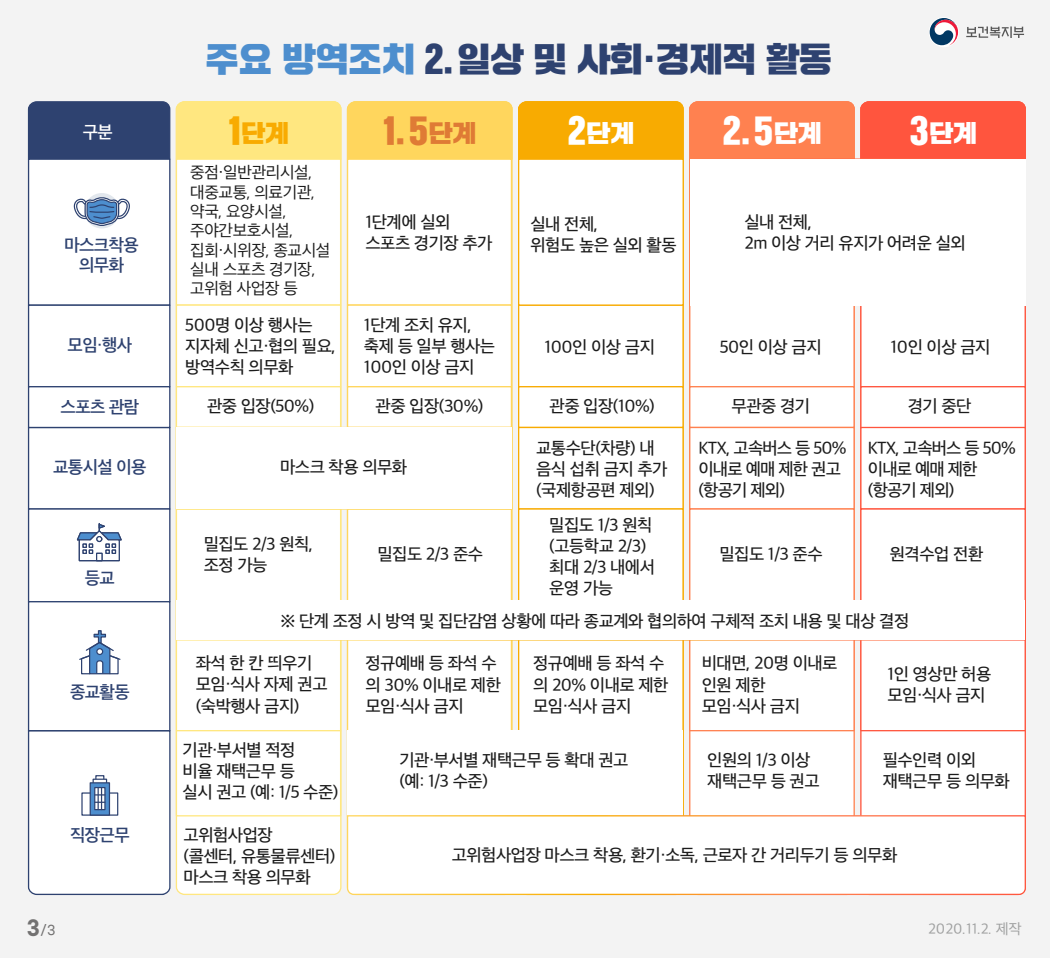
<style>
.page{position:relative;width:1050px;height:958px;background:#fff}
.page>*{position:absolute;margin:0;border:0;box-sizing:border-box;transform-origin:0 0}
.t1{font:33.25px "SD Gd Gothic";color:#2e4270}
.t2{font:31.41px "SD Gd Gothic";color:#df7b35}
.t3{font:31.41px "SD Gd Gothic";color:#fff}
.t4{font:23.54px "SD Gd Gothic";color:#fff}
.t5{font:23.54px "SD Gd Gothic";color:#f8ab01}
.t6{font:16.62px/21px "SD Gothic Neoa e Md";letter-spacing:-.03em;color:#1c1c1c}
.t7{font:16.62px/21px "SD Gothic Neoa e Md";letter-spacing:-.05em;color:#1c1c1c}
.t8{font:16.62px/19.2px "SD Gothic Neoa f Sm";letter-spacing:-.03em;color:#2e4270;text-align:center}
.t9{font:16.62px "SD Gothic Neoa f Sm";color:#fff}
.t10{font:15.75px/19.3px "SD Gothic Neoa d Rg";letter-spacing:-.02em;color:#1c1c1c}
.t11{font:14px "SD Gothic Neoa d Rg";color:#9fa0a0}
.t12{font:500 12.78px "Gmarket Sans";color:#727171;scale:.94 1}
.s1{font-weight:700;font-size:19.78px}
.s2{color:#4d8ece}
.s3{font-size:31.41px}
.s4{font-size:23.54px}
</style>
<div class="page">
<div style="left:0;top:0;width:1050px;height:957px;background:#f3f3f3"></div>
<svg style="left:966px;top:26px;width:58px;height:12px"></svg>
<svg style="left:930px;top:18px;width:28px;height:28px"></svg>
<div style="left:176px;top:102px;width:165px;height:792px;background:#fff;border-radius:8px"></div>
<div style="left:690px;top:102px;width:164px;height:792px;background:#fff;border-radius:8px"></div>
<div style="left:861px;top:102px;width:164px;height:792px;background:#fff;border-radius:8px"></div>
<svg style="left:27px;top:101px;width:999px;height:59px;background:#df9a53"></svg>
<div style="left:176px;top:158px;width:165px;height:147px;background:#fff;border:1px solid #ffe780"></div>
<div style="left:176px;top:304px;width:165px;height:83px;background:#fff;border:1px solid #ffe780"></div>
<div style="left:176px;top:386px;width:165px;height:42px;background:#fff;border:1px solid #ffe780"></div>
<div style="left:176px;top:508px;width:165px;height:94px;background:#fff;border:1px solid #ffe780"></div>
<div style="left:176px;top:600px;width:165px;height:131px;background:#fff;border:1px solid #ffe780"></div>
<div style="left:176px;top:729px;width:165px;height:87px;background:#fff;border:1px solid #ffe780"></div>
<div style="left:28px;top:158px;width:142px;height:148px;background:#fff;border:1px solid #2e4270"></div>
<div style="left:28px;top:304px;width:142px;height:83px;background:#fff;border:1px solid #2e4270"></div>
<div style="left:28px;top:426px;width:142px;height:83px;background:#fff;border:1px solid #2e4270"></div>
<div style="left:28px;top:508px;width:142px;height:94px;background:#fff;border:1px solid #2e4270"></div>
<div style="left:28px;top:600px;width:142px;height:131px;background:#fff;border:1px solid #2e4270"></div>
<div style="left:28px;top:386px;width:142px;height:42px;background:#fff;border:1px solid #2e4270"></div>
<div style="left:84px;top:193px;width:36px;height:35px;background:#e2e7ed;border-radius:50%"></div>
<svg style="left:73px;top:197px;width:57px;height:30px"></svg>
<svg style="left:27px;top:729px;width:144px;height:166px"></svg>
<div style="left:347px;top:158px;width:165px;height:147px;background:#fff;border:1px solid #ffd65d"></div>
<div style="left:347px;top:304px;width:165px;height:83px;background:#fff;border:1px solid #ffd65d"></div>
<div style="left:518px;top:304px;width:166px;height:83px;background:#fff;border:1px solid #f8ab01"></div>
<div style="left:689px;top:304px;width:166px;height:83px;background:#fff;border:1px solid #ff8150"></div>
<div style="left:347px;top:386px;width:165px;height:42px;background:#fff;border:1px solid #ffd65d"></div>
<div style="left:518px;top:386px;width:166px;height:42px;background:#fff;border:1px solid #f8ab01"></div>
<div style="left:689px;top:386px;width:166px;height:42px;background:#fff;border:1px solid #ff8150"></div>
<div style="left:518px;top:426px;width:166px;height:83px;background:#fff;border:1px solid #f8ab01"></div>
<div style="left:689px;top:426px;width:166px;height:83px;background:#fff;border:1px solid #ff8150"></div>
<div style="left:518px;top:158px;width:166px;height:147px;background:#fff;border:1px solid #f8ab01"></div>
<div style="left:860px;top:304px;width:166px;height:83px;background:#fff;border:1px solid #ff553e"></div>
<div style="left:860px;top:386px;width:166px;height:42px;background:#fff;border:1px solid #ff553e"></div>
<div style="left:860px;top:426px;width:166px;height:83px;background:#fff;border:1px solid #ff553e"></div>
<div style="left:347px;top:508px;width:165px;height:94px;background:#fff;border:1px solid #ffd65d"></div>
<div style="left:518px;top:508px;width:166px;height:94px;background:#fff;border:1px solid #f8ab01"></div>
<div style="left:689px;top:508px;width:166px;height:94px;background:#fff;border:1px solid #ff8150"></div>
<div style="left:860px;top:508px;width:166px;height:94px;background:#fff;border:1px solid #ff553e"></div>
<div style="left:347px;top:600px;width:165px;height:131px;background:#fff;border:1px solid #ffd65d"></div>
<div style="left:518px;top:600px;width:166px;height:131px;background:#fff;border:1px solid #f8ab01"></div>
<div style="left:689px;top:600px;width:166px;height:131px;background:#fff;border:1px solid #ff8150"></div>
<div style="left:860px;top:600px;width:166px;height:131px;background:#fff;border:1px solid #ff553e"></div>
<div style="left:176px;top:599px;width:850px;height:41px;background:#fff"></div>
<div style="left:689px;top:158px;width:337px;height:148px;background:#fff;border:1px solid #fff"></div>
<div style="left:176px;top:426px;width:337px;height:83px;background:#fff;border:1px solid #fff"></div>
<div style="left:347px;top:729px;width:337px;height:87px;background:#fff"></div>
<div style="left:346px;top:814px;width:680px;height:81px;background:#fff"></div>
<svg style="left:79px;top:630px;width:42px;height:44px"></svg>
<svg style="left:76px;top:523px;width:46px;height:38px"></svg>
<p class="t9" style="left:83px;top:124px;width:32px">구분</p>
<p class="t8" style="left:64px;top:235px;width:76px">마스크착용 의무화</p>
<p class="t8" style="left:68px;top:335px;width:66px">모임·행사</p>
<p class="t8" style="left:61px;top:397px;width:80px">스포츠 관람</p>
<p class="t8" style="left:53px;top:457px;width:95px">교통시설 이용</p>
<p class="t8" style="left:85px;top:568px;width:32px">등교</p>
<p class="t8" style="left:70px;top:681px;width:61px">종교활동</p>
<p class="t8" style="left:70px;top:824px;width:61px">직장근무</p>
<p class="t12" style="left:27px;top:922px;width:32px"><span class="s1">3</span>/3</p>
<h1 class="t1" style="left:205px;top:42px;width:628px"><span class="s2">주요 방역조치</span> 2.일상 및 사회·경제적 활동</h1>
<h3 class="t5" style="left:229px;top:121px;width:61px"><span class="s3">1</span>단계</h3>
<h2 class="t2" style="left:384px;top:115px;width:94px">1.5<span class="s4">단계</span></h2>
<h3 class="t4" style="left:568px;top:121px;width:67px"><span class="s3">2</span>단계</h3>
<h2 class="t3" style="left:723px;top:115px;width:100px">2.5<span class="s4">단계</span></h2>
<h3 class="t4" style="left:910px;top:121px;width:68px"><span class="s3">3</span>단계</h3>
<p class="t10" style="left:190px;top:163px;width:142px">중점·일반관리시설, 대중교통, 의료기관, 약국, 요양시설, 주야간보호시설, 집회·시위장, 종교시설 실내 스포츠 경기장, 고위험 사업장 등</p>
<p class="t6" style="left:365px;top:211px;width:129px">1단계에 실외 스포츠 경기장 추가</p>
<p class="t6" style="left:531px;top:213px;width:148px">실내 전체,<br>위험도 높은 실외 활동</p>
<p class="t6" style="left:744px;top:212px;width:223px">실내 전체,<br>2m 이상 거리 유지가 어려운 실외</p>
<p class="t6" style="left:185px;top:314px;width:152px">500명 이상 행사는 지자체 신고·협의 필요, 방역수칙 의무화</p>
<p class="t6" style="left:207px;top:395px;width:109px">관중 입장(50%)</p>
<p class="t6" style="left:364px;top:314px;width:133px">1단계 조치 유지, 축제 등 일부 행사는<br>100인 이상 금지</p>
<p class="t6" style="left:544px;top:336px;width:112px">100인 이상 금지</p>
<p class="t6" style="left:720px;top:336px;width:103px">50인 이상 금지</p>
<p class="t6" style="left:891px;top:336px;width:101px">10인 이상 금지</p>
<p class="t6" style="left:376px;top:395px;width:109px">관중 입장(30%)</p>
<p class="t6" style="left:550px;top:395px;width:107px">관중 입장(10%)</p>
<p class="t6" style="left:732px;top:395px;width:80px">무관중 경기</p>
<p class="t6" style="left:908px;top:395px;width:65px">경기 중단</p>
<p class="t6" style="left:280px;top:456px;width:129px">마스크 착용 의무화</p>
<p class="t6" style="left:536px;top:437px;width:133px">교통수단(차량) 내 음식 섭취 금지 추가 (국제항공편 제외)</p>
<p class="t7" style="left:699px;top:437px;width:150px">KTX, 고속버스 등 50% 이내로 예매 제한 권고 (항공기 제외)</p>
<p class="t7" style="left:868px;top:437px;width:150px">KTX, 고속버스 등 50% 이내로 예매 제한 (항공기 제외)</p>
<p class="t6" style="left:204px;top:533px;width:111px">밀집도 2/3 원칙, 조정 가능</p>
<p class="t6" style="left:549px;top:514px;width:107px">밀집도 1/3 원칙 (고등학교 2/3) 최대 2/3 내에서 운영 가능</p>
<p class="t6" style="left:377px;top:543px;width:107px">밀집도 2/3 준수</p>
<p class="t6" style="left:719px;top:543px;width:105px">밀집도 1/3 준수</p>
<p class="t6" style="left:890px;top:543px;width:95px">원격수업 전환</p>
<p class="t6" style="left:280px;top:610px;width:631px">※ 단계 조정 시 방역 및 집단감염 상황에 따라 종교계와 협의하여 구체적 조치 내용 및 대상 결정</p>
<p class="t6" style="left:196px;top:652px;width:133px">좌석 한 칸 띄우기 모임·식사 자제 권고 (숙박행사 금지)</p>
<p class="t6" style="left:183px;top:739px;width:157px">기관·부서별 적정<br>비율 재택근무 등<br>실시 권고 (예: 1/5 수준)</p>
<p class="t6" style="left:707px;top:749px;width:114px">인원의 1/3 이상 재택근무 등 권고</p>
<p class="t6" style="left:883px;top:749px;width:129px">필수인력 이외 재택근무 등 의무화</p>
<p class="t6" style="left:365px;top:652px;width:137px">정규예배 등 좌석 수 의 30% 이내로 제한 모임·식사 금지</p>
<p class="t6" style="left:533px;top:652px;width:137px">정규예배 등 좌석 수 의 20% 이내로 제한 모임·식사 금지</p>
<p class="t6" style="left:702px;top:652px;width:137px">비대면, 20명 이내로 인원 제한<br>모임·식사 금지</p>
<p class="t6" style="left:887px;top:663px;width:105px">1인 영상만 허용 모임·식사 금지</p>
<p class="t6" style="left:399px;top:749px;width:230px">기관·부서별 재택근무 등 확대 권고 (예: 1/3 수준)</p>
<p class="t6" style="left:184px;top:824px;width:153px">고위험사업장<br>(콜센터, 유통물류센터) 마스크 착용 의무화</p>
<p class="t6" style="left:452px;top:844px;width:447px">고위험사업장 마스크 착용, 환기·소독, 근로자 간 거리두기 등 의무화</p>
<p class="t11" style="left:928px;top:921px;width:95px">2020.11.2. 제작</p>
</div>
